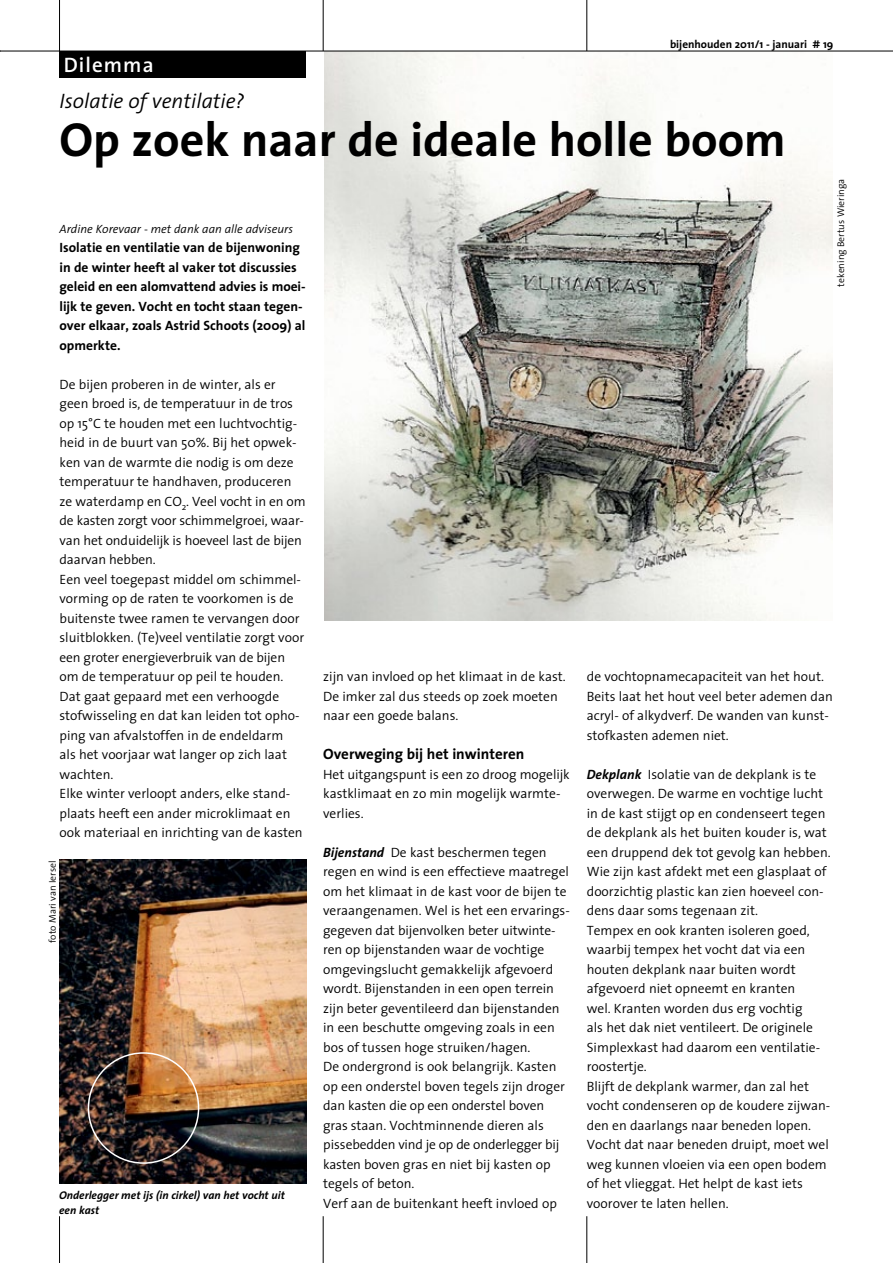
<style>
.page{position:relative;width:893px;height:1263px;background:#fff}
.page>*{position:absolute;margin:0;border:0;box-sizing:border-box;transform-origin:0 0}
.t1{font:700 48px "The Sans";color:#000}
.t2{font:italic 300 21px "The Sans";color:#000}
.t3{font:600 21px "The Sans";letter-spacing:.05em;color:#fff}
.t4{font:700 15px "The Sans";color:#000}
.t5{font:300 13.5px/19.5px "The Sans";color:#000}
.t6{font:700 13.5px/19.5px "The Sans";color:#000}
.t7{font:italic 300 12px "The Sans";color:#000}
.t8{font:italic 700 11.25px/15px "The Sans";color:#000}
.t9{font:700 11.25px "The Sans";color:#000}
.t10{font:300 9.75px "The Sans";color:#000}
.s1{font-weight:700;font-style:italic}
</style>
<div class="page">
<img style="left:324px;top:52px;width:508px;height:569px">
<hr style="left:59px;top:0;width:1px;height:51px;background:#000">
<hr style="left:323px;top:0;width:1px;height:51px;background:#000">
<hr style="left:586px;top:0;width:1px;height:51px;background:#000">
<hr style="left:59px;top:1216px;width:1px;height:47px;background:#000">
<hr style="left:323px;top:1216px;width:1px;height:47px;background:#000">
<hr style="left:586px;top:1216px;width:1px;height:47px;background:#000">
<hr style="left:0;top:51px;width:893px;height:1px;background:#000">
<img style="left:60px;top:860px;width:247px;height:324px">
<div style="left:60px;top:51px;width:246px;height:27px;background:#000"></div>
<div style="left:88px;top:1052px;width:111px;height:112px;border:2px solid #fff;border-radius:50%"></div>
<h2 class="t3" style="left:64px;top:47px;width:91px">Dilemma</h2>
<p class="t9" style="left:670px;top:35px;width:165px">bijenhouden 2011/1 - januari # 19</p>
<h2 class="t2" style="left:60px;top:83px;width:186px">Isolatie of ventilatie?</h2>
<h1 class="t1" style="left:60px;top:99px;width:728px">Op zoek naar de ideale holle boom</h1>
<p class="t7" style="left:60px;top:219px;width:235px">Ardine Korevaar - met dank aan alle adviseurs</p>
<p class="t6" style="left:60px;top:237px;width:248px">Isolatie en ventilatie van de bijenwoning in de winter heeft al vaker tot discussies geleid en een alomvattend advies is moei&shy;lijk te geven. Vocht en tocht staan tegen&shy;over elkaar, zoals Astrid Schoots (2009) al opmerkte.</p>
<p class="t5" style="left:60px;top:374px;width:248px">De bijen proberen in de winter, als er geen broed is, de temperatuur in de tros op 15°C te houden met een luchtvochtig&shy;heid in de buurt van 50%. Bij het opwek&shy;ken van de warmte die nodig is om deze temperatuur te handhaven, produceren ze waterdamp en CO<sub>2</sub>. Veel vocht in en om de kasten zorgt voor schimmelgroei, waar&shy;van het onduidelijk is hoeveel last de bijen daarvan hebben.<br>Een veel toegepast middel om schimmel&shy;vorming op de raten te voorkomen is de buitenste twee ramen te vervangen door sluitblokken. (Te)veel ventilatie zorgt voor een groter energieverbruik van de bijen om de temperatuur op peil te houden.<br>Dat gaat gepaard met een verhoogde stofwisseling en dat kan leiden tot opho&shy;ping van afvalstoffen in de endeldarm<br>als het voorjaar wat langer op zich laat wachten.<br>Elke winter verloopt anders, elke stand&shy;plaats heeft een ander microklimaat en ook materiaal en inrichting van de kasten</p>
<p class="t10" style="left:44px;top:943px;width:84px;rotate:-90deg">foto Mari van Iersel</p>
<p class="t8" style="left:59px;top:1187px;width:227px">Onderlegger met ijs (in cirkel) van het vocht uit een kast</p>
<p class="t10" style="left:833px;top:287px;width:110px;rotate:-90deg">tekening Bertus Wieringa</p>
<p class="t5" style="left:323px;top:666px;width:244px">zijn van invloed op het klimaat in de kast.<br>De imker zal dus steeds op zoek moeten naar een goede balans.</p>
<p class="t4" style="left:323px;top:741px;width:203px">Overweging bij het inwinteren</p>
<p class="t5" style="left:323px;top:764px;width:248px">Het uitgangspunt is een zo droog mogelijk kastklimaat en zo min mogelijk warmte&shy;verlies.</p>
<p class="t5" style="left:323px;top:842px;width:248px"><span class="s1">Bijenstand</span> De kast beschermen tegen regen en wind is een effectieve maatregel om het klimaat in de kast voor de bijen te veraangenamen. Wel is het een ervarings&shy;gegeven dat bijenvolken beter uitwinte&shy;ren op bijenstanden waar de vochtige omgevingslucht gemakkelijk afgevoerd wordt. Bijenstanden in een open terrein zijn beter geventileerd dan bijenstanden in een beschutte omgeving zoals in een bos of tussen hoge struiken/hagen.<br>De ondergrond is ook belangrijk. Kasten op een onderstel boven tegels zijn droger dan kasten die op een onderstel boven gras staan. Vochtminnende dieren als pissebedden vind je op de onderlegger bij kasten boven gras en niet bij kasten op tegels of beton.<br>Verf aan de buitenkant heeft invloed op</p>
<p class="t5" style="left:587px;top:666px;width:248px">de vochtopnamecapaciteit van het hout.<br>Beits laat het hout veel beter ademen dan acryl- of alkydverf. De wanden van kunst&shy;stofkasten ademen niet.</p>
<p class="t5" style="left:587px;top:764px;width:245px"><span class="s1">Dekplank</span> Isolatie van de dekplank is te overwegen. De warme en vochtige lucht in de kast stijgt op en condenseert tegen de dekplank als het buiten kouder is, wat een druppend dek tot gevolg kan hebben.<br>Wie zijn kast afdekt met een glasplaat of doorzichtig plastic kan zien hoeveel con&shy;dens daar soms tegenaan zit.<br>Tempex en ook kranten isoleren goed, waarbij tempex het vocht dat via een houten dekplank naar buiten wordt afgevoerd niet opneemt en kranten<br>wel. Kranten worden dus erg vochtig<br>als het dak niet ventileert. De originele Simplexkast had daarom een ventilatie&shy;roostertje.<br>Blijft de dekplank warmer, dan zal het vocht condenseren op de koudere zijwan&shy;den en daarlangs naar beneden lopen.<br>Vocht dat naar beneden druipt, moet wel weg kunnen vloeien via een open bodem of het vlieggat. Het helpt de kast iets voorover te laten hellen.</p>
</div>
